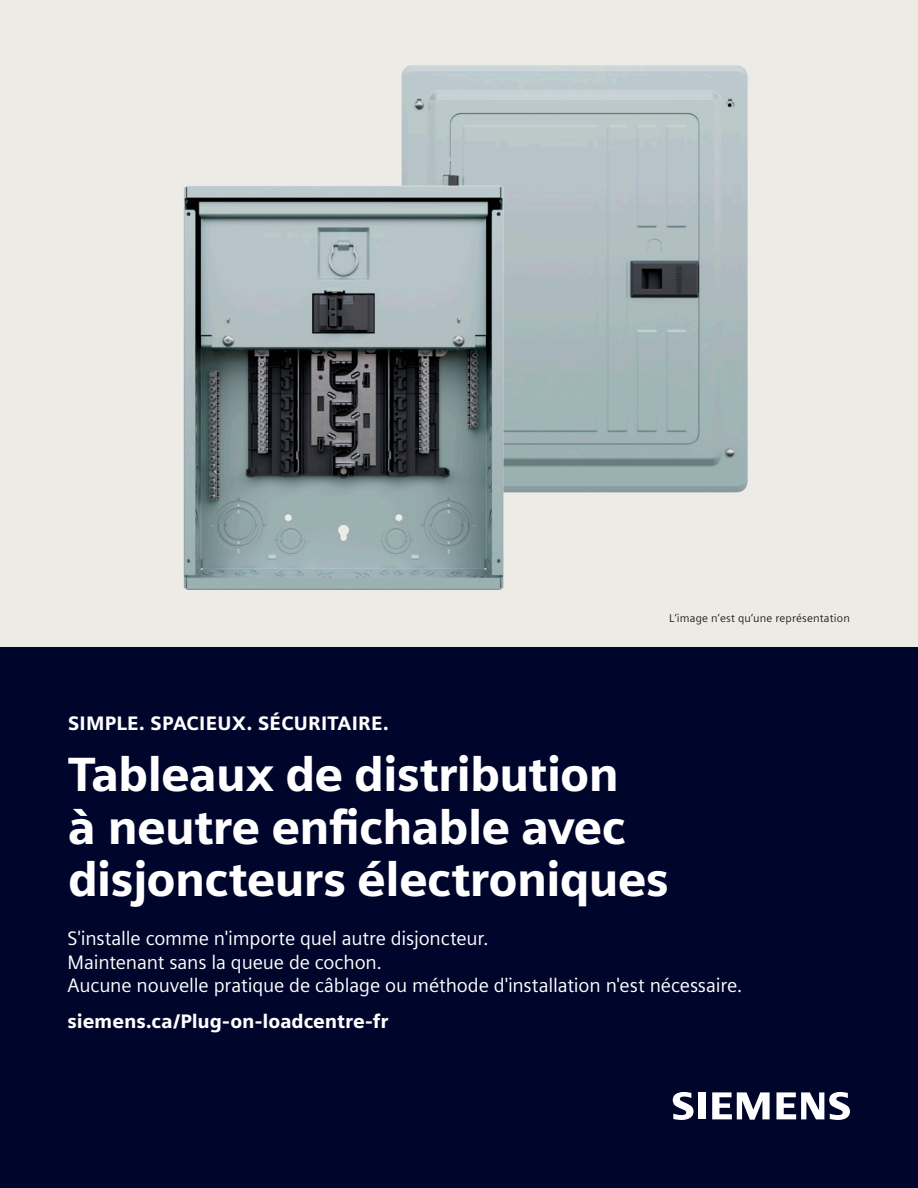
<style>
.page{position:relative;width:918px;height:1188px;background:#fff}
.page>*{position:absolute;margin:0;border:0;box-sizing:border-box;transform-origin:0 0}
.t1{font:900 48px/52.5px "Siemens Sans";letter-spacing:-.025em;color:#fff}
.t2{font:19.5px/23.4px "Siemens Sans";letter-spacing:-.01em;color:#fff}
.t3{font:900 19.5px "Siemens Sans";letter-spacing:-.005em;color:#fff}
.t4{font:900 19.5px "Siemens Sans";letter-spacing:.015em;color:#fff}
.t5{font:11.25px "Siemens Sans";letter-spacing:.015em;color:#231f20}
</style>
<div class="page">
<div style="left:0;top:0;width:918px;height:681px;background:#ecebe5"></div>
<div style="left:0;top:648px;width:918px;height:540px;background:#00052c"></div>
<svg style="left:673px;top:1092px;width:32px;height:28px"></svg>
<svg style="left:712px;top:1092px;width:58px;height:28px"></svg>
<svg style="left:776px;top:1092px;width:74px;height:28px"></svg>
<img style="left:401px;top:65px;width:347px;height:428px">
<img style="left:80px;top:124px;width:527px;height:524px">
<p class="t5" style="left:669px;top:609px;width:182px">L‘image n‘est qu‘une représentation</p>
<p class="t4" style="left:68px;top:708px;width:322px">Simple. Spacieux. Sécuritaire.</p>
<h1 class="t1" style="left:68px;top:746px;width:603px">Tableaux de distribution<br>à neutre enfichable avec disjoncteurs électroniques</h1>
<p class="t2" style="left:68px;top:926px;width:677px">S'installe comme n'importe quel autre disjoncteur.<br>Maintenant sans la queue de cochon.<br>Aucune nouvelle pratique de câblage ou méthode d'installation n'est nécessaire.</p>
<p class="t3" style="left:68px;top:1006px;width:322px">siemens.ca/Plug-on-loadcentre-fr</p>
</div>
